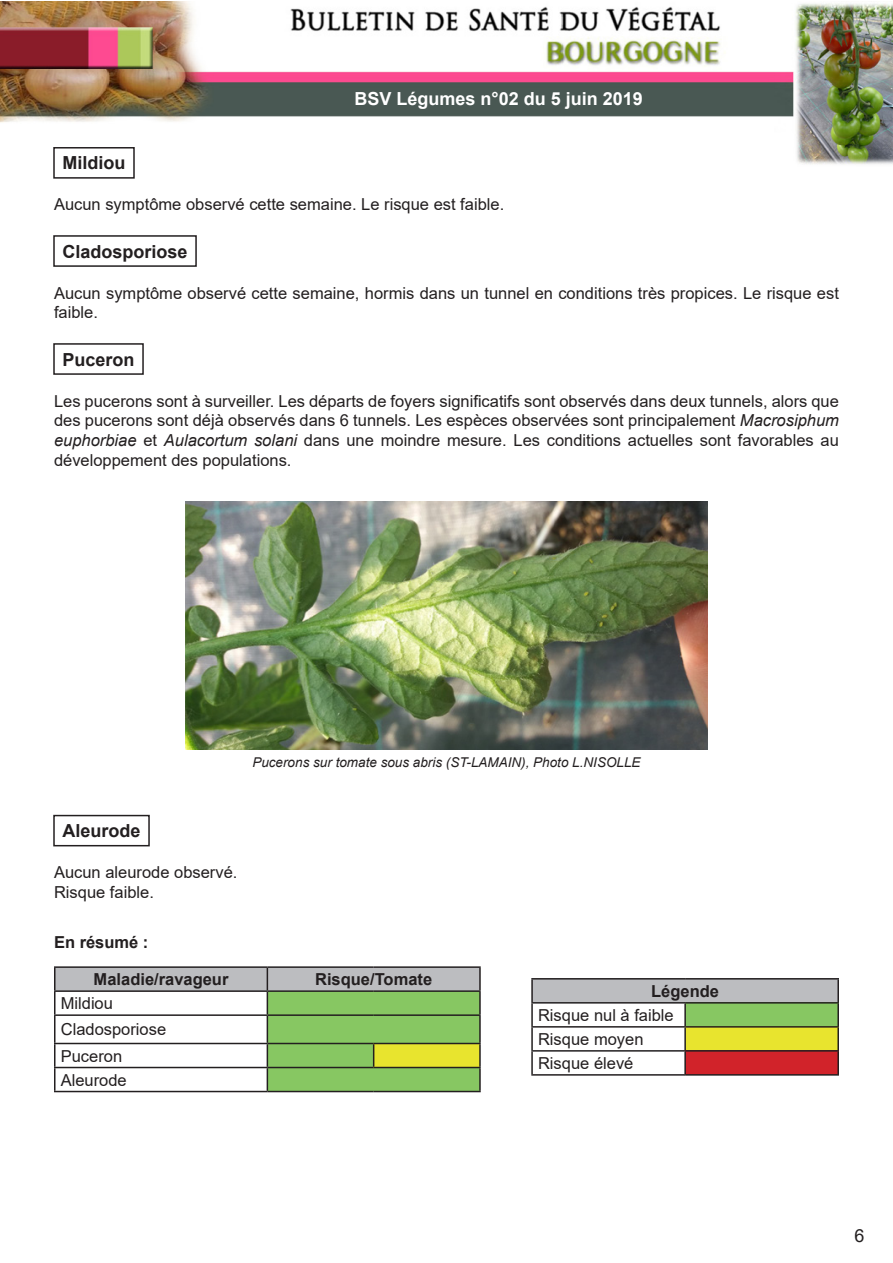
<style>
.page{position:relative;width:893px;height:1263px;background:#fff}
.page>*{position:absolute;margin:0;border:0;box-sizing:border-box;transform-origin:0 0}
.Titre_encadré{font:700 18px "Arial";color:#231f20}
.t1{font:700 18px "Arial";color:#fff}
.t2{font:18px "Arial";color:#231f20}
.Corps_de_texte{font:16.5px/19.8px "Arial";color:#231f20}
.Corps_de_texte-2{font:700 16.5px "Arial";color:#231f20}
.Légende{font:italic 13.5px "Arial";color:#231f20}
.s1{font-style:italic}
</style>
<div class="page">
<img style="left:0;top:1px;width:893px;height:164px">
<div style="left:53px;top:147px;width:82px;height:32px;border:2px solid #231f20"></div>
<div style="left:53px;top:235px;width:144px;height:32px;border:2px solid #231f20"></div>
<div style="left:53px;top:343px;width:91px;height:32px;border:2px solid #231f20"></div>
<div style="left:53px;top:815px;width:97px;height:31px;border:2px solid #231f20"></div>
<hr style="left:54px;top:966px;width:213px;height:2px;background:#231f20">
<hr style="left:54px;top:968px;width:2px;height:22px;background:#231f20">
<hr style="left:267px;top:966px;width:107px;height:2px;background:#231f20">
<hr style="left:374px;top:966px;width:107px;height:2px;background:#231f20">
<hr style="left:479px;top:968px;width:2px;height:22px;background:#231f20">
<hr style="left:54px;top:990px;width:213px;height:2px;background:#231f20">
<hr style="left:54px;top:992px;width:2px;height:22px;background:#231f20">
<hr style="left:374px;top:990px;width:107px;height:2px;background:#231f20">
<hr style="left:479px;top:992px;width:2px;height:22px;background:#231f20">
<hr style="left:54px;top:1014px;width:213px;height:2px;background:#231f20">
<hr style="left:54px;top:1016px;width:2px;height:27px;background:#231f20">
<hr style="left:374px;top:1014px;width:107px;height:2px;background:#231f20">
<hr style="left:479px;top:1016px;width:2px;height:27px;background:#231f20">
<hr style="left:54px;top:1043px;width:213px;height:1px;background:#231f20">
<hr style="left:54px;top:1044px;width:2px;height:23px;background:#231f20">
<hr style="left:374px;top:1043px;width:107px;height:1px;background:#231f20">
<hr style="left:479px;top:1044px;width:2px;height:23px;background:#231f20">
<hr style="left:54px;top:1067px;width:213px;height:1px;background:#231f20">
<hr style="left:54px;top:1068px;width:2px;height:23px;background:#231f20">
<svg style="left:55px;top:967px;width:425px;height:124px"></svg>
<hr style="left:374px;top:1067px;width:107px;height:1px;background:#231f20">
<hr style="left:479px;top:1068px;width:2px;height:23px;background:#231f20">
<hr style="left:54px;top:1091px;width:213px;height:1px;background:#231f20">
<hr style="left:267px;top:1091px;width:107px;height:1px;background:#231f20">
<hr style="left:374px;top:1091px;width:107px;height:1px;background:#231f20">
<img style="left:186px;top:502px;width:521px;height:248px">
<div style="left:532px;top:979px;width:306px;height:24px;background:#bcbdc0"></div>
<div style="left:685px;top:1003px;width:153px;height:24px;background:#87c762"></div>
<div style="left:685px;top:1027px;width:153px;height:24px;background:#e8e42e"></div>
<div style="left:685px;top:1051px;width:153px;height:24px;background:#d1232a"></div>
<hr style="left:531px;top:978px;width:154px;height:1px;background:#231f20">
<hr style="left:531px;top:979px;width:2px;height:23px;background:#231f20">
<hr style="left:685px;top:978px;width:154px;height:1px;background:#231f20">
<hr style="left:837px;top:979px;width:2px;height:23px;background:#231f20">
<hr style="left:531px;top:1002px;width:154px;height:1px;background:#231f20">
<hr style="left:531px;top:1003px;width:2px;height:23px;background:#231f20">
<hr style="left:685px;top:1002px;width:154px;height:1px;background:#231f20">
<hr style="left:684px;top:1003px;width:2px;height:23px;background:#231f20">
<hr style="left:837px;top:1003px;width:2px;height:23px;background:#231f20">
<hr style="left:531px;top:1026px;width:154px;height:1px;background:#231f20">
<hr style="left:531px;top:1027px;width:2px;height:23px;background:#231f20">
<hr style="left:685px;top:1026px;width:154px;height:1px;background:#231f20">
<hr style="left:684px;top:1027px;width:2px;height:23px;background:#231f20">
<hr style="left:837px;top:1027px;width:2px;height:23px;background:#231f20">
<hr style="left:531px;top:1050px;width:154px;height:1px;background:#231f20">
<hr style="left:531px;top:1051px;width:2px;height:23px;background:#231f20">
<hr style="left:685px;top:1050px;width:154px;height:1px;background:#231f20">
<hr style="left:684px;top:1051px;width:2px;height:23px;background:#231f20">
<hr style="left:837px;top:1051px;width:2px;height:23px;background:#231f20">
<hr style="left:531px;top:1074px;width:154px;height:2px;background:#231f20">
<hr style="left:685px;top:1074px;width:154px;height:2px;background:#231f20">
<p class="t1" style="left:354px;top:86px;width:290px">BSV Légumes n°02 du 5 juin 2019</p>
<p class="Titre_encadré" style="left:63px;top:150px;width:64px">Mildiou</p>
<p class="Corps_de_texte" style="left:54px;top:195px;width:452px">Aucun symptôme observé cette semaine. Le risque est faible.</p>
<p class="Titre_encadré" style="left:63px;top:239px;width:127px">Cladosporiose</p>
<p class="Corps_de_texte" style="left:54px;top:283px;width:786px">Aucun symptôme observé cette semaine, hormis dans un tunnel en conditions très propices. Le risque est faible.</p>
<p class="Titre_encadré" style="left:63px;top:346px;width:74px">Puceron</p>
<p class="Corps_de_texte" style="left:54px;top:391px;width:786px;text-align:justify">Les pucerons sont à surveiller. Les départs de foyers significatifs sont observés dans deux tunnels, alors que des pucerons sont déjà observés dans 6 tunnels. Les espèces observées sont principalement <span class="s1">Macrosiphum euphorbiae</span> et <span class="s1">Aulacortum solani</span> dans une moindre mesure. Les conditions actuelles sont favorables au développement des populations.</p>
<p class="Légende" style="left:252px;top:753px;width:390px">Pucerons sur tomate sous abris (ST-LAMAIN), Photo L.NISOLLE</p>
<p class="Titre_encadré" style="left:63px;top:818px;width:80px">Aleurode</p>
<p class="Corps_de_texte" style="left:54px;top:862px;width:185px">Aucun aleurode observé.</p>
<p class="Corps_de_texte" style="left:54px;top:882px;width:101px">Risque faible.</p>
<p class="Corps_de_texte-2" style="left:54px;top:930px;width:96px">En résumé :</p>
<p class="Corps_de_texte-2" style="left:94px;top:968px;width:136px">Maladie/ravageur</p>
<p class="Corps_de_texte-2" style="left:315px;top:968px;width:119px">Risque/Tomate</p>
<p class="Corps_de_texte" style="left:61px;top:993px;width:54px">Mildiou</p>
<p class="Corps_de_texte" style="left:61px;top:1019px;width:107px">Cladosporiose</p>
<p class="Corps_de_texte" style="left:61px;top:1046px;width:63px">Puceron</p>
<p class="Corps_de_texte" style="left:61px;top:1070px;width:68px">Aleurode</p>
<p class="Corps_de_texte-2" style="left:651px;top:979px;width:69px">Légende</p>
<p class="Corps_de_texte" style="left:538px;top:1005px;width:137px">Risque nul à faible</p>
<p class="Corps_de_texte" style="left:538px;top:1029px;width:107px">Risque moyen</p>
<p class="Corps_de_texte" style="left:538px;top:1053px;width:97px">Risque élevé</p>
<p class="t2" style="left:855px;top:1223px;width:12px">6</p>
</div>
